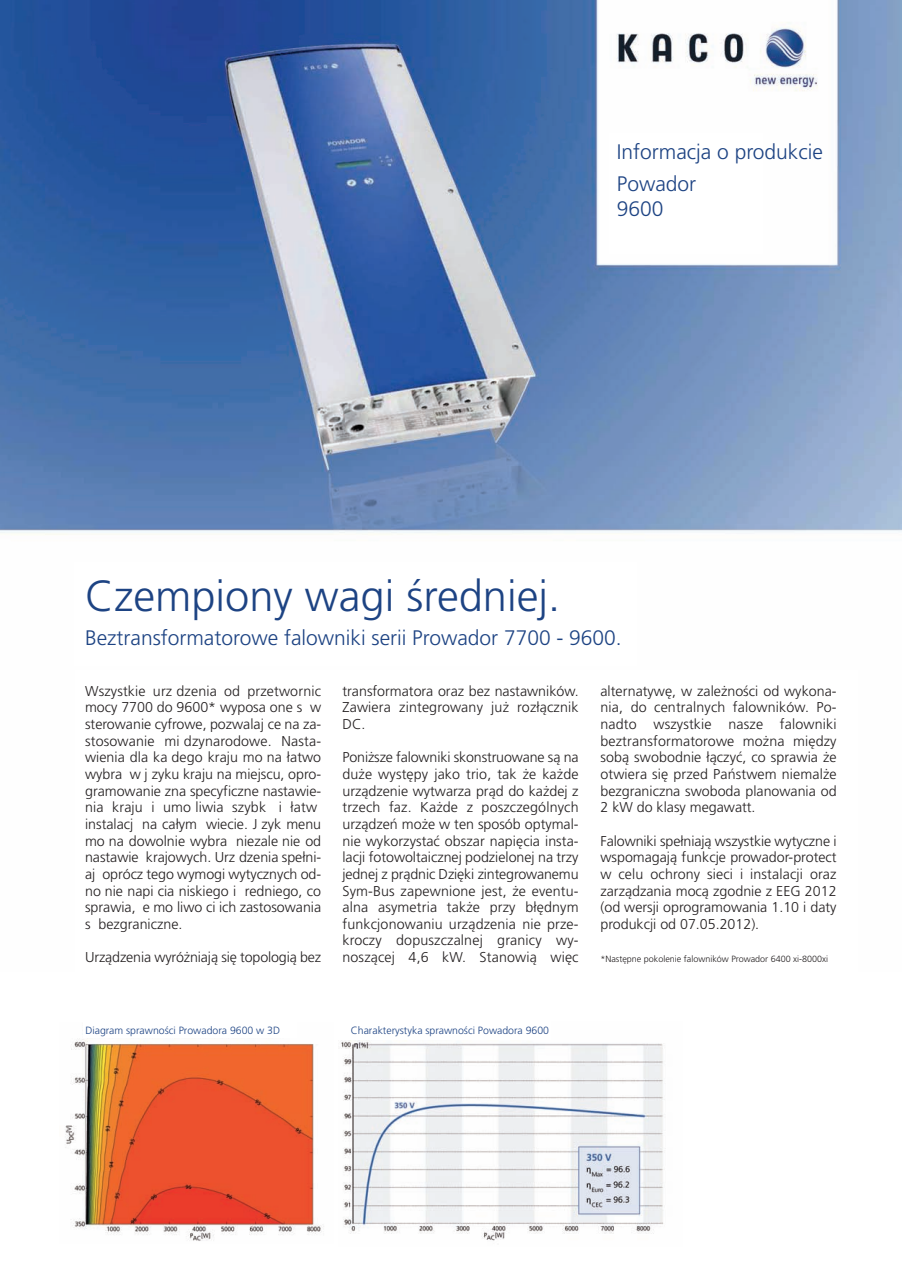
<style>
.page{position:relative;width:902px;height:1272px;background:#fff}
.page>*{position:absolute;margin:0;border:0;box-sizing:border-box;transform-origin:0 0}
.t1{font:300 43.5px "Frutiger LT";color:#1d4383}
.t2{font:300 21px/32.2px "Frutiger LT";color:#1d4383}
.t3{font:300 14.25px/16.6px "Frutiger LT";color:#231f20;text-align:justify}
.t4{font:300 10.5px "Frutiger CE";color:#1d4383}
.t5{font:300 9px "Frutiger LT";color:#231f20}
.s1{font-family:"Frutiger CE"}
</style>
<div class="page">
<img style="left:0;top:0;width:901px;height:535px">
<div style="left:609px;top:133px;width:153px;height:121px;background:#fff"></div>
<img style="left:65px;top:1038px;width:259px;height:203px">
<img style="left:341px;top:1040px;width:325px;height:201px">
<h2 class="t2" style="left:617px;top:137px;width:207px">Informacja o produkcie<br>Powador</h2>
<h2 class="t2" style="left:617px;top:195px;width:48px">9600</h2>
<h1 class="t1" style="left:85px;top:578px;width:476px">Czempiony wagi <span class="s1">ś</span>redniej.</h1>
<h2 class="t2" style="left:85px;top:623px;width:538px">Beztransformatorowe falowniki serii Prowador 7700 - 9600.</h2>
<p class="t3" style="left:85px;top:683px;width:238px;text-align:left">Wszystkie urz dzenia od przetwornic mocy 7700 do 9600* wyposa one s w sterowanie cyfrowe, pozwalaj ce na za&shy;stosowanie mi dzynarodowe. Nasta&shy;wienia dla ka dego kraju mo na łatwo wybra w j zyku kraju na miejscu, opro&shy;gramowanie zna specyficzne nastawie&shy;nia kraju i umo liwia szybk i łatw instalacj na całym wiecie. J zyk menu mo na dowolnie wybra niezale nie od nastawie krajowych. Urz dzenia spełni&shy;aj oprócz tego wymogi wytycznych od&shy;no nie napi cia niskiego i redniego, co sprawia, e mo liwo ci ich zastosowania s bezgraniczne.</p>
<p class="t3" style="left:85px;top:949px;width:237px">Urz<span class="s1">ą</span>dzenia wyró<span class="s1">ż</span>niaj<span class="s1">ą</span> si<span class="s1">ę</span> topologi<span class="s1">ą</span> bez</p>
<p class="t3" style="left:342px;top:683px;width:237px">transformatora oraz bez nastawników.<br>Zawiera zintegrowany ju<span class="s1">ż</span> rozł<span class="s1">ą</span>cznik DC.</p>
<p class="t3" style="left:342px;top:750px;width:238px">Poni<span class="s1">ż</span>sze falowniki skonstruowane s<span class="s1">ą</span> na du<span class="s1">ż</span>e wyst<span class="s1">ę</span>py jako trio, tak <span class="s1">ż</span>e ka<span class="s1">ż</span>de urz<span class="s1">ą</span>dzenie wytwarza pr<span class="s1">ą</span>d do ka<span class="s1">ż</span>dej z trzech faz. Ka<span class="s1">ż</span>de z poszczególnych urz<span class="s1">ą</span>dze<span class="s1">ń</span> mo<span class="s1">ż</span>e w ten sposób optymal&shy;nie wykorzysta<span class="s1">ć</span> obszar napi<span class="s1">ę</span>cia insta&shy;lacji fotowoltaicznej podzielonej na trzy jednej z pr<span class="s1">ą</span>dnic Dzi<span class="s1">ę</span>ki zintegrowanemu Sym-Bus zapewnione jest, <span class="s1">ż</span>e eventu&shy;alna asymetria tak<span class="s1">ż</span>e przy bł<span class="s1">ę</span>dnym funkcjonowaniu urz<span class="s1">ą</span>dzenia nie prze&shy;kroczy dopuszczalnej granicy wy&shy;nosz<span class="s1">ą</span>cej 4,6 kW. Stanowi<span class="s1">ą</span> wi<span class="s1">ę</span>c</p>
<p class="t3" style="left:600px;top:683px;width:237px">alternatyw<span class="s1">ę</span>, w zale<span class="s1">ż</span>no<span class="s1">ś</span>ci od wykona&shy;nia, do centralnych falowników. Po&shy;nadto wszystkie nasze falowniki beztransformatorowe mo<span class="s1">ż</span>na mi<span class="s1">ę</span>dzy sob<span class="s1">ą</span> swobodnie ł<span class="s1">ą</span>czy<span class="s1">ć</span>, co sprawia <span class="s1">ż</span>e otwiera si<span class="s1">ę</span> przed Pa<span class="s1">ń</span>stwem niemal<span class="s1">ż</span>e bezgraniczna swoboda planowania od 2 kW do klasy megawatt.</p>
<p class="t3" style="left:600px;top:833px;width:237px">Falowniki spełniaj<span class="s1">ą</span> wszystkie wytyczne i wspomagaj<span class="s1">ą</span> funkcje prowador-protect w celu ochrony sieci i instalacji oraz zarz<span class="s1">ą</span>dzania moc<span class="s1">ą</span> zgodnie z EEG 2012 (od wersji oprogramowania 1.10 i daty produkcji od 07.05.2012).</p>
<p class="t5" style="left:600px;top:955px;width:229px">*Nast<span class="s1">ę</span>pne pokolenie falowników Prowador 6400 xi-8000xi</p>
<p class="t4" style="left:85px;top:1025px;width:196px">Diagram sprawności Prowadora 9600 w 3D</p>
<p class="t4" style="left:351px;top:1025px;width:200px">Charakterystyka sprawności Powadora 9600</p>
</div>
